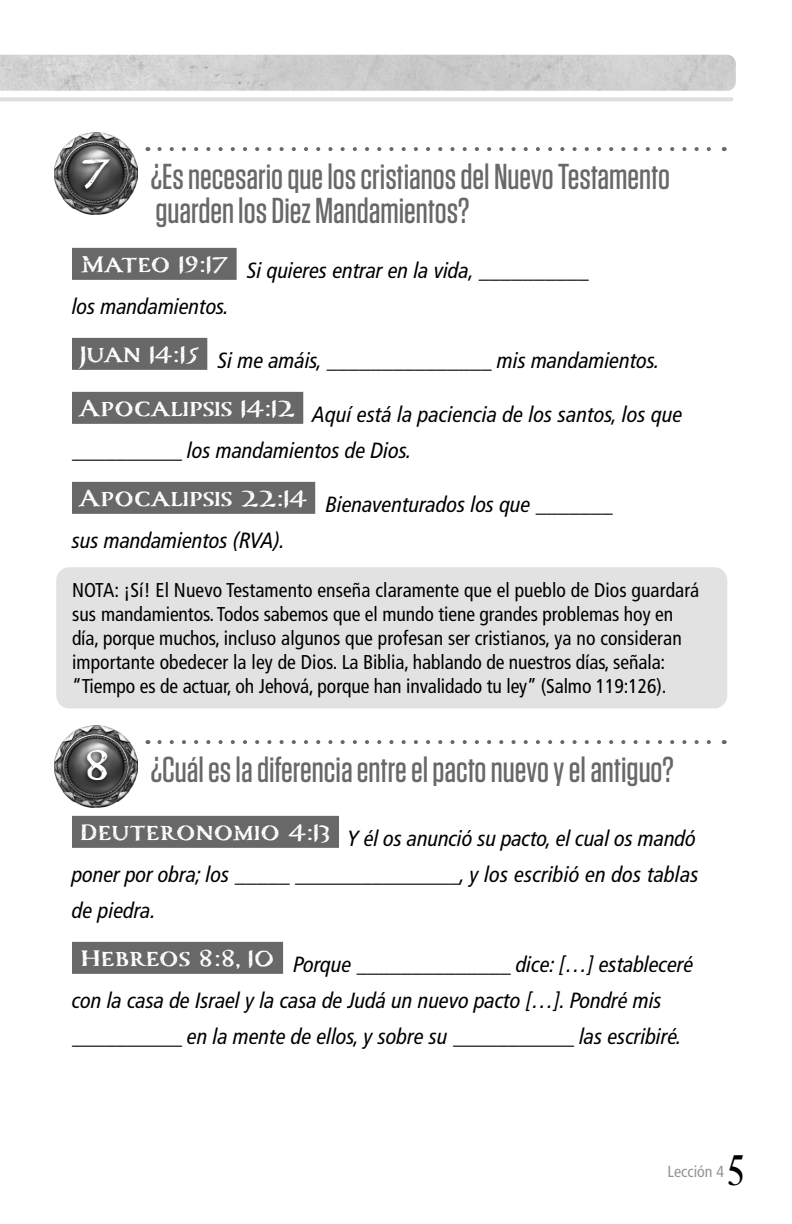
<style>
.page{position:relative;width:792px;height:1224px;background:#fff}
.page>*{position:absolute;margin:0;border:0;box-sizing:border-box;transform-origin:0 0}
.Compass_Numbers{font:700 50px "Carta Marina";color:#fff}
.t1{font:44px "Desire Pro";color:#000}
.Questions_1{font:500 36px/34px "Tungsten";color:#686868}
.Scripture_with_blanks{font:italic condensed 22px/36px "Frutiger LT Pro";color:#000}
.NOTE{font:condensed 20px/24px "Frutiger LT Pro";letter-spacing:-.005em;color:#000}
.t2{font:condensed 16px "Frutiger LT Pro";color:#949494}
.s1{font-style:inherit}
</style>
<div class="page">
<img style="left:0;top:55px;width:736px;height:36px">
<hr style="left:0;top:97px;width:732px;height:4px;background:#dedede">
<div style="left:72px;top:248px;width:165px;height:32px;background:#686868"></div>
<div style="left:72px;top:338px;width:135px;height:32px;background:#686868"></div>
<div style="left:72px;top:392px;width:231px;height:32px;background:#686868"></div>
<div style="left:72px;top:482px;width:243px;height:32px;background:#686868"></div>
<div style="left:72px;top:816px;width:267px;height:32px;background:#686868"></div>
<div style="left:72px;top:942px;width:211px;height:32px;background:#686868"></div>
<img style="left:54px;top:133px;width:83px;height:82px">
<div style="left:76px;top:155px;width:39px;height:41px;background:#000;opacity:.75"></div>
<img style="left:54px;top:726px;width:83px;height:82px">
<div style="left:81px;top:745px;width:31px;height:42px;background:#000;opacity:.75"></div>
<svg style="left:159px;top:147px;width:552px;height:4px"></svg>
<div style="left:56px;top:567px;width:671px;height:141px;background:#e2e2e2;border-radius:13px"></div>
<svg style="left:159px;top:740px;width:552px;height:4px"></svg>
<p class="Compass_Numbers" style="left:81px;top:142px;width:31px">7</p>
<p class="Questions_1" style="left:151px;top:160px;width:521px">¿Es necesario que los cristianos del Nuevo Testamento guarden los Diez Mandamientos?</p>
<p class="Scripture_with_blanks" style="left:72px;top:252px;width:518px;text-indent:8px"><sup>Mateo</sup> <sup>19:17</sup> Si quieres entrar en la vida, __________ los mandamientos.</p>
<p class="Scripture_with_blanks" style="left:80px;top:342px;width:581px"><sup>Juan</sup> <sup>14:15</sup> Si me amáis, _______________ mis mandamientos.</p>
<p class="Scripture_with_blanks" style="left:72px;top:396px;width:612px"><sup>Apocalipsis</sup> <sup>14:12</sup> Aquí está la paciencia de los santos, los que __________ los mandamientos de Dios.</p>
<p class="Scripture_with_blanks" style="left:72px;top:486px;width:542px"><sup>Apocalipsis</sup> <sup>22:14</sup> Bienaventurados los que _______ sus mandamientos (RVA).</p>
<p class="NOTE" style="left:72px;top:578px;width:629px">NOTA: ¡Sí! El Nuevo Testamento enseña claramente que el pueblo de Dios guardará sus mandamientos. Todos sabemos que el mundo tiene grandes problemas hoy en día, porque muchos, incluso algunos que profesan ser cristianos, ya no consideran importante obedecer la ley de Dios. La Biblia, hablando de nuestros días, señala: “Tiempo es de actuar, oh Jehová, porque han invalidado tu ley<span class="s1">” (</span>Salmo 119:126).</p>
<p class="Compass_Numbers" style="left:85px;top:735px;width:27px">8</p>
<p class="Questions_1" style="left:151px;top:753px;width:525px">¿Cuál es la diferencia entre el pacto nuevo y el antiguo?</p>
<p class="Scripture_with_blanks" style="left:72px;top:820px;width:628px;text-indent:8px"><sup>Deuteronomio</sup> <sup>4:13</sup> Y él os anunció su pacto, el cual os mandó poner por obra; los _____ _______________, y los escribió en dos tablas de piedra.</p>
<p class="Scripture_with_blanks" style="left:72px;top:946px;width:623px;text-indent:8px"><sup>Hebreos</sup> <sup>8:8,</sup> <sup>10</sup> Porque ______________ dice: […] estableceré con la casa de Israel y la casa de Judá un nuevo pacto […]. Pondré mis __________ en la mente de ellos, y sobre su ___________ las escribiré.</p>
<p class="t2" style="left:668px;top:1162px;width:58px">Lección 4</p>
<h2 class="t1" style="left:728px;top:1144px;width:17px">5</h2>
</div>
